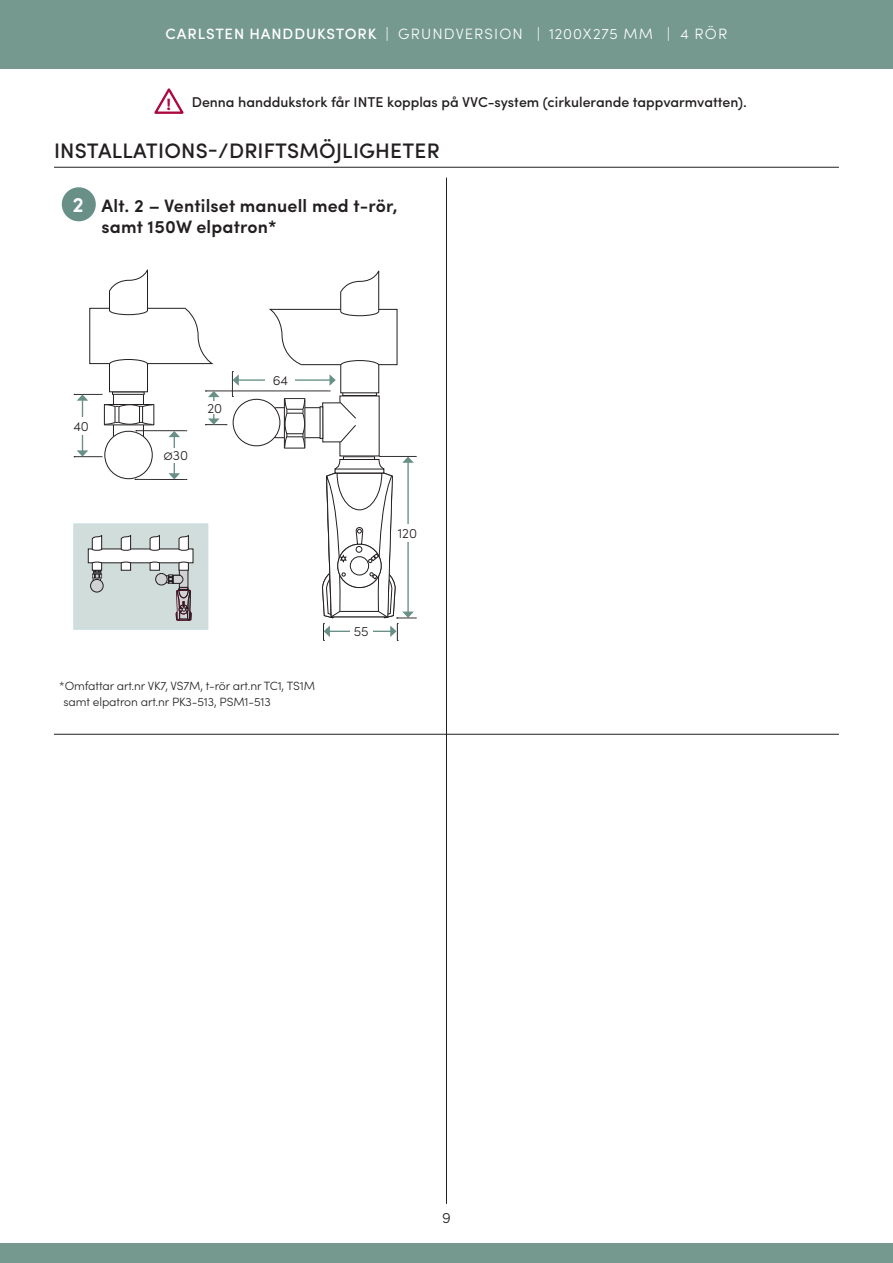
<style>
.page{position:relative;width:893px;height:1263px;background:#fff}
.page>*{position:absolute;margin:0;border:0;box-sizing:border-box;transform-origin:0 0}
.sid_2_h2_blå_med_lin{font:500 21px "Sofia Pro";letter-spacing:.01em;color:#231f20}
.sid_2_tabell_fakta{font:600 21px "Sofia Pro";color:#fff}
.sid_2_tabell_fakta-2{font:600 18px/21px "Sofia Pro";letter-spacing:.01em;color:#231f20}
.t1{font:700 16.35px "Sofia Pro";color:#ad083f}
.sid_2_h2{font:300 15px "Sofia Pro";letter-spacing:.075em;color:#fff}
.t2{font:300 15px "Sofia Pro";color:#231f20}
.sid_2_Varningstext{font:500 14.25px "Sofia Pro";color:#231f20}
.sid_2_h2_högerställd{font:300 13.5px "Sofia Pro";letter-spacing:-.01em;color:#231f20}
.sid_2_h2_högerställd-2{font:300 12px/16.5px "Sofia Pro";letter-spacing:-.01em;color:#231f20}
.s1{font-weight:500}
</style>
<div class="page">
<div style="left:0;top:0;width:893px;height:68px;background:#75998f"></div>
<div style="left:0;top:1244px;width:893px;height:19px;background:#75998f"></div>
<div style="left:62px;top:187px;width:34px;height:34px;background:#689086;border-radius:50%"></div>
<hr style="left:54px;top:167px;width:785px;height:1px;background:#231f20">
<hr style="left:446px;top:178px;width:1px;height:1026px;background:#231f20">
<hr style="left:54px;top:734px;width:785px;height:1px;background:#231f20">
<svg style="left:154px;top:88px;width:30px;height:26px"></svg>
<svg style="left:74px;top:269px;width:342px;height:372px"></svg>
<p class="sid_2_h2" style="left:166px;top:23px;width:563px"><span class="s1">CARLSTEN HANDDUKSTORK</span> | GRUNDVERSION | 1200X275 MM | 4 RÖR</p>
<p class="t1" style="left:167px;top:91px;width:6px">!</p>
<p class="sid_2_Varningstext" style="left:192px;top:92px;width:557px">Denna handdukstork får INTE kopplas på VVC-system (cirkulerande tappvarmvatten).</p>
<p class="sid_2_h2_blå_med_lin" style="left:54px;top:135px;width:387px">INSTALLATIONS-/DRIFTSMÖJLIGHETER</p>
<p class="sid_2_tabell_fakta" style="left:73px;top:188px;width:13px">2</p>
<p class="sid_2_tabell_fakta-2" style="left:102px;top:194px;width:298px">Alt. 2 – Ventilset manuell med t-rör, samt 150W elpatron*</p>
<p class="sid_2_h2_högerställd" style="left:74px;top:416px;width:17px">40</p>
<p class="sid_2_h2_högerställd" style="left:164px;top:445px;width:26px">Ø30</p>
<p class="sid_2_h2_högerställd" style="left:207px;top:398px;width:16px">20</p>
<p class="sid_2_h2_högerställd" style="left:273px;top:370px;width:17px">64</p>
<p class="sid_2_h2_högerställd" style="left:398px;top:524px;width:21px">120</p>
<p class="sid_2_h2_högerställd" style="left:354px;top:622px;width:16px">55</p>
<p class="sid_2_h2_högerställd-2" style="left:64px;top:676px;width:253px;text-indent:-4px">*Omfattar art.nr VK7, VS7M, t-rör art.nr TC1, TS1M samt elpatron art.nr PK3-513, PSM1-513</p>
<p class="t2" style="left:442px;top:1207px;width:10px">9</p>
</div>
